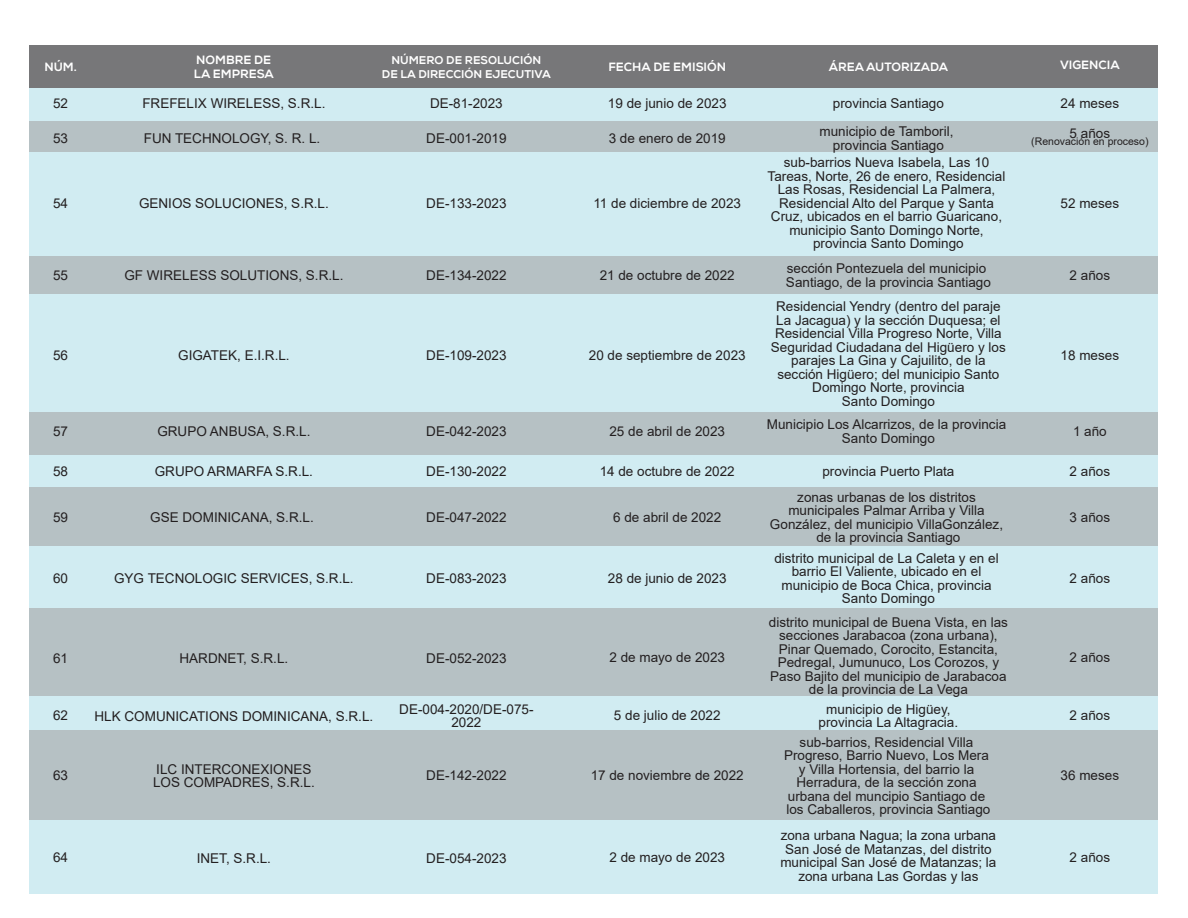
<style>
.page{position:relative;width:1188px;height:918px;background:#fff}
.page>*{position:absolute;margin:0;border:0;box-sizing:border-box;transform-origin:0 0}
.t1{font:13.5px/13.5px "Arial";color:#231f20;text-align:center}
.t2{font:800 12px "Nexa";color:#fff}
.t3{font:800 11.25px/13.5px "Nexa";color:#fff;text-align:center}
.t4{font:10.5px "Arial";color:#231f20}
</style>
<div class="page">
<div style="left:30px;top:486px;width:1128px;height:63px;background:#b6c1c4"></div>
<div style="left:30px;top:608px;width:1128px;height:88px;background:#b6c1c4"></div>
<div style="left:30px;top:730px;width:1128px;height:91px;background:#b6c1c4"></div>
<div style="left:30px;top:79px;width:1128px;height:42px;background:#d1ecf2"></div>
<div style="left:30px;top:152px;width:1128px;height:105px;background:#d1ecf2"></div>
<div style="left:30px;top:291px;width:1128px;height:121px;background:#d1ecf2"></div>
<div style="left:30px;top:121px;width:1128px;height:31px;background:#b6c1c4"></div>
<div style="left:30px;top:257px;width:1128px;height:37px;background:#b6c1c4"></div>
<div style="left:30px;top:412px;width:1128px;height:43px;background:#b6c1c4"></div>
<div style="left:30px;top:455px;width:1128px;height:32px;background:#d1ecf2"></div>
<div style="left:30px;top:696px;width:1128px;height:34px;background:#d1ecf2"></div>
<div style="left:30px;top:546px;width:1128px;height:62px;background:#d1ecf2"></div>
<div style="left:30px;top:821px;width:1128px;height:73px;background:#d1ecf2"></div>
<div style="left:30px;top:45px;width:1128px;height:42px;background:#777779"></div>
<p class="t2" style="left:44px;top:60px;width:34px">NÚM.</p>
<p class="t2" style="left:196px;top:53px;width:77px">NOMBRE DE</p>
<p class="t2" style="left:194px;top:66px;width:82px">LA EMPRESA</p>
<p class="t3" style="left:382px;top:54px;width:171px">NÚMERO DE RESOLUCIÓN<br>DE LA DIRECCIÓN EJECUTIVA</p>
<p class="t2" style="left:608px;top:60px;width:119px">FECHA DE EMISIÓN</p>
<p class="t2" style="left:829px;top:60px;width:121px">ÁREA AUTORIZADA</p>
<p class="t2" style="left:1060px;top:57px;width:61px">VIGENCIA</p>
<p class="t1" style="left:53px;top:96px;width:17px">52</p>
<p class="t1" style="left:53px;top:131px;width:17px">53</p>
<p class="t1" style="left:142px;top:96px;width:185px">FREFELIX WIRELESS, S.R.L.</p>
<p class="t1" style="left:144px;top:132px;width:178px">FUN TECHNOLOGY, S. R. L.</p>
<p class="t1" style="left:430px;top:96px;width:74px">DE-81-2023</p>
<p class="t1" style="left:426px;top:131px;width:82px">DE-001-2019</p>
<p class="t1" style="left:53px;top:196px;width:17px">54</p>
<p class="t1" style="left:139px;top:196px;width:191px">GENIOS SOLUCIONES, S.R.L.</p>
<p class="t1" style="left:426px;top:196px;width:82px">DE-133-2023</p>
<p class="t1" style="left:53px;top:268px;width:17px">55</p>
<p class="t1" style="left:124px;top:268px;width:221px">GF WIRELESS SOLUTIONS, S.R.L.</p>
<p class="t1" style="left:426px;top:268px;width:82px">DE-134-2022</p>
<p class="t1" style="left:53px;top:348px;width:17px">56</p>
<p class="t1" style="left:178px;top:348px;width:113px">GIGATEK, E.I.R.L.</p>
<p class="t1" style="left:426px;top:348px;width:82px">DE-109-2023</p>
<p class="t1" style="left:53px;top:425px;width:17px">57</p>
<p class="t1" style="left:53px;top:464px;width:17px">58</p>
<p class="t1" style="left:53px;top:510px;width:17px">59</p>
<p class="t1" style="left:157px;top:425px;width:155px">GRUPO ANBUSA, S.R.L.</p>
<p class="t1" style="left:155px;top:464px;width:160px">GRUPO ARMARFA S.R.L.</p>
<p class="t1" style="left:150px;top:510px;width:165px">GSE DOMINICANA, S.R.L.</p>
<p class="t1" style="left:426px;top:425px;width:82px">DE-042-2023</p>
<p class="t1" style="left:426px;top:464px;width:82px">DE-130-2022</p>
<p class="t1" style="left:426px;top:510px;width:82px">DE-047-2022</p>
<p class="t1" style="left:53px;top:571px;width:17px">60</p>
<p class="t1" style="left:114px;top:571px;width:241px">GYG TECNOLOGIC SERVICES, S.R.L.</p>
<p class="t1" style="left:426px;top:571px;width:82px">DE-083-2023</p>
<p class="t1" style="left:53px;top:651px;width:17px">61</p>
<p class="t1" style="left:180px;top:651px;width:110px">HARDNET, S.R.L.</p>
<p class="t1" style="left:426px;top:651px;width:82px">DE-052-2023</p>
<p class="t1" style="left:53px;top:709px;width:17px">62</p>
<p class="t1" style="left:95px;top:709px;width:280px">HLK COMUNICATIONS DOMINICANA, S.R.L.</p>
<p class="t1" style="left:399px;top:702px;width:136px">DE-004-2020/DE-075-<br>2022</p>
<p class="t1" style="left:53px;top:769px;width:17px">63</p>
<p class="t1" style="left:153px;top:762px;width:163px;text-align:left">ILC INTERCONEXIONES<br>LOS COMPADRES, S.R.L.</p>
<p class="t1" style="left:426px;top:769px;width:82px">DE-142-2022</p>
<p class="t1" style="left:53px;top:851px;width:17px">64</p>
<p class="t1" style="left:197px;top:851px;width:76px">INET, S.R.L.</p>
<p class="t1" style="left:426px;top:851px;width:82px">DE-054-2023</p>
<p class="t1" style="left:820px;top:89px;width:136px;line-height:28.7px">provincia Santiago municipio de Tamboril,</p>
<p class="t1" style="left:784px;top:136px;width:207px;line-height:17.5px">provincia Santiago<br>sub-barrios Nueva Isabela, Las 10</p>
<p class="t1" style="left:768px;top:169px;width:239px">Tareas, Norte, 26 de enero, Residencial Las Rosas, Residencial La Palmera, Residencial Alto del Parque y Santa Cruz, ubicados en el barrio Guaricano, municipio Santo Domingo Norte, provincia Santo Domingo</p>
<p class="t1" style="left:786px;top:262px;width:206px;text-align:left">sección Pontezuela del municipio<br>Santiago, de la provincia Santiago</p>
<p class="t1" style="left:771px;top:300px;width:236px">Residencial Yendry (dentro del paraje La Jacagua) y la sección Duquesa; el Residencial Villa Progreso Norte, Villa Seguridad Ciudadana del Higüero y los parajes La Gina y Cajuilito, de la sección Higüero; del municipio Santo Domingo Norte, provincia<br>Santo Domingo</p>
<p class="t1" style="left:767px;top:418px;width:241px">Municipio Los Alcarrizos, de la provincia<br>Santo Domingo</p>
<p class="t1" style="left:797px;top:458px;width:180px;line-height:25.8px">provincia Puerto Plata<br>zonas urbanas de los distritos</p>
<p class="t1" style="left:770px;top:503px;width:235px">municipales Palmar Arriba y Villa<br>González, del municipio VillaGonzález, de la provincia Santiago</p>
<p class="t1" style="left:774px;top:551px;width:226px">distrito municipal de La Caleta y en el barrio El Valiente, ubicado en el municipio de Boca Chica, provincia<br>Santo Domingo</p>
<p class="t1" style="left:769px;top:615px;width:241px">distrito municipal de Buena Vista, en las secciones Jarabacoa (zona urbana), Pinar Quemado, Corocito, Estancita, Pedregal, Jumunuco, Los Corozos, y Paso Bajito del municipio de Jarabacoa de la provincia de La Vega</p>
<p class="t1" style="left:819px;top:702px;width:141px">municipio de Higüey, provincia La Altagracia.</p>
<p class="t1" style="left:784px;top:735px;width:208px">sub-barrios, Residencial Villa<br>Progreso, Barrio Nuevo, Los Mera y Villa Hortensia, del barrio la<br>Herradura, de la sección zona urbana del muncipio Santiago de los Caballeros, provincia Santiago</p>
<p class="t1" style="left:780px;top:829px;width:218px">zona urbana Nagua; la zona urbana<br>San José de Matanzas, del distrito municipal San José de Matanzas; la zona urbana Las Gordas y las</p>
<p class="t1" style="left:608px;top:96px;width:120px">19 de junio de 2023</p>
<p class="t1" style="left:609px;top:131px;width:119px">3 de enero de 2019</p>
<p class="t1" style="left:1061px;top:96px;width:60px">24 meses</p>
<p class="t1" style="left:1070px;top:126px;width:42px">5 años</p>
<p class="t4" style="left:1031px;top:134px;width:119px">(Renovación en proceso)</p>
<p class="t1" style="left:593px;top:196px;width:149px">11 de diciembre de 2023</p>
<p class="t1" style="left:1061px;top:196px;width:60px">52 meses</p>
<p class="t1" style="left:600px;top:268px;width:137px">21 de octubre de 2022</p>
<p class="t1" style="left:1070px;top:268px;width:42px">2 años</p>
<p class="t1" style="left:589px;top:348px;width:158px">20 de septiembre de 2023</p>
<p class="t1" style="left:1061px;top:348px;width:60px">18 meses</p>
<p class="t1" style="left:609px;top:425px;width:117px">25 de abril de 2023</p>
<p class="t1" style="left:600px;top:464px;width:137px">14 de octubre de 2022</p>
<p class="t1" style="left:613px;top:510px;width:110px">6 de abril de 2022</p>
<p class="t1" style="left:1073px;top:425px;width:35px">1 año</p>
<p class="t1" style="left:1070px;top:464px;width:42px">2 años</p>
<p class="t1" style="left:1070px;top:510px;width:42px">3 años</p>
<p class="t1" style="left:608px;top:571px;width:120px">28 de junio de 2023</p>
<p class="t1" style="left:1070px;top:571px;width:42px">2 años</p>
<p class="t1" style="left:609px;top:651px;width:117px">2 de mayo de 2023</p>
<p class="t1" style="left:1070px;top:651px;width:42px">2 años</p>
<p class="t1" style="left:614px;top:709px;width:108px">5 de julio de 2022</p>
<p class="t1" style="left:1070px;top:709px;width:42px">2 años</p>
<p class="t1" style="left:591px;top:769px;width:155px">17 de noviembre de 2022</p>
<p class="t1" style="left:1061px;top:769px;width:60px">36 meses</p>
<p class="t1" style="left:609px;top:851px;width:117px">2 de mayo de 2023</p>
<p class="t1" style="left:1070px;top:851px;width:42px">2 años</p>
</div>
